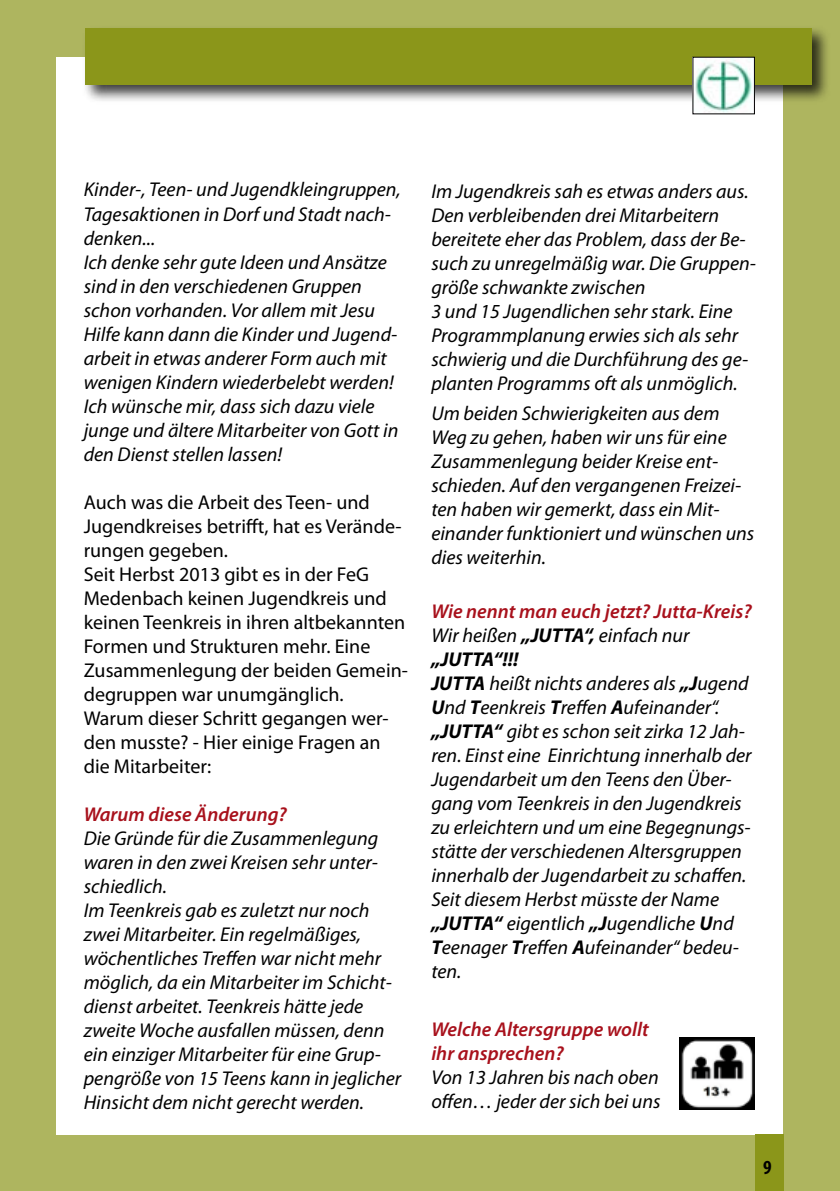
<style>
.page{position:relative;width:840px;height:1191px;background:#fff}
.page>*{position:absolute;margin:0;border:0;box-sizing:border-box;transform-origin:0 0}
.t1{font:italic 20px/24px "Myriad Pro";color:#000}
.t2{font:20px/24px "Myriad Pro";color:#000}
.t3{font:italic 600 20px/24px "Myriad Pro";color:#a8111c}
.t4{font:700 condensed 20px "Myriad Pro";color:#000}
.s1{font-weight:600;color:#a8111c}
.s2{font-weight:700}
</style>
<div class="page">
<div style="left:0;top:0;width:839px;height:1191px;background:#aeb55f"></div>
<div style="left:57px;top:57px;width:725px;height:1077px;background:#fff"></div>
<div style="left:82px;top:25px;width:756px;height:87px;background:#000;opacity:.75"></div>
<div style="left:85px;top:28px;width:726px;height:57px;background:#8b961a"></div>
<img style="left:694px;top:59px;width:58px;height:53px">
<div style="left:754px;top:1134px;width:28px;height:57px;background:#8b961a"></div>
<img style="left:679px;top:1037px;width:75px;height:72px">
<p class="t1" style="left:84px;top:177px;width:318px">Kinder-, Teen- und Jugendkleingruppen, Tagesaktionen in Dorf und Stadt nach&shy;denken...<br>Ich denke sehr gute Ideen und Ansätze sind in den verschiedenen Gruppen schon vorhanden. Vor allem mit Jesu Hilfe kann dann die Kinder und Jugend&shy;arbeit in etwas anderer Form auch mit wenigen Kindern wiederbelebt werden!<br>Ich wünsche mir, dass sich dazu viele junge und ältere Mitarbeiter von Gott in den Dienst stellen lassen!</p>
<p class="t2" style="left:84px;top:489px;width:325px">Auch was die Arbeit des Teen- und<br>Jugendkreises betrifft, hat es Verände&shy;rungen gegeben.<br>Seit Herbst 2013 gibt es in der FeG<br>Medenbach keinen Jugendkreis und keinen Teenkreis in ihren altbekannten<br>Formen und Strukturen mehr. Eine<br>Zusammenlegung der beiden Gemein&shy;degruppen war unumgänglich.<br>Warum dieser Schritt gegangen wer&shy;den musste? - Hier einige Fragen an die Mitarbeiter:</p>
<p class="t3" style="left:84px;top:801px;width:204px">Warum diese Änderung?</p>
<p class="t1" style="left:84px;top:825px;width:319px">Die Gründe für die Zusammenlegung waren in den zwei Kreisen sehr unter&shy;schiedlich.<br>Im Teenkreis gab es zuletzt nur noch zwei Mitarbeiter. Ein regelmäßiges, wöchentliches Treffen war nicht mehr möglich, da ein Mitarbeiter im Schicht&shy;dienst arbeitet. Teenkreis hätte jede zweite Woche ausfallen müssen, denn ein einziger Mitarbeiter für eine Grup&shy;pengröße von 15 Teens kann in jeglicher Hinsicht dem nicht gerecht werden.</p>
<p class="t1" style="left:431px;top:179px;width:326px">Im Jugendkreis sah es etwas anders aus.<br>Den verbleibenden drei Mitarbeitern bereitete eher das Problem, dass der Be&shy;such zu unregelmäßig war. Die Gruppen&shy;größe schwankte zwischen<br>3 und 15 Jugendlichen sehr stark. Eine Programmplanung erwies sich als sehr schwierig und die Durchführung des ge&shy;planten Programms oft als unmöglich.</p>
<p class="t1" style="left:431px;top:401px;width:324px">Um beiden Schwierigkeiten aus dem Weg zu gehen, haben wir uns für eine Zusammenlegung beider Kreise ent&shy;schieden. Auf den vergangenen Freizei&shy;ten haben wir gemerkt, dass ein Mit&shy;einander funktioniert und wünschen uns dies weiterhin.</p>
<p class="t1" style="left:431px;top:599px;width:322px"><span class="s1">Wie nennt man euch jetzt? Jutta-Kreis?<br></span>Wir heißen <span class="s2">„JUTTA“,</span> einfach nur <span class="s2">„JUTTA“!!!<br>JUTTA</span> heißt nichts anderes als <span class="s2">„J</span>ugend <span class="s2">U</span>nd <span class="s2">T</span>eenkreis <span class="s2">T</span>reffen <span class="s2">A</span>ufeinander“. <span class="s2">„JUTTA“</span> gibt es schon seit zirka 12 Jah&shy;ren. Einst eine Einrichtung innerhalb der Jugendarbeit um den Teens den Über&shy;gang vom Teenkreis in den Jugendkreis zu erleichtern und um eine Begegnungs&shy;stätte der verschiedenen Altersgruppen innerhalb der Jugendarbeit zu schaffen.<br>Seit diesem Herbst müsste der Name <span class="s2">„JUTTA“</span> eigentlich <span class="s2">„J</span>ugendliche <span class="s2">U</span>nd <span class="s2">T</span>eenager <span class="s2">T</span>reffen <span class="s2">A</span>ufeinander“ bedeu&shy;ten.</p>
<p class="t3" style="left:431px;top:1017px;width:219px">Welche Altersgruppe wollt ihr ansprechen?</p>
<p class="t1" style="left:431px;top:1065px;width:231px">Von 13 Jahren bis nach oben offen… jeder der sich bei uns</p>
<p class="t4" style="left:762px;top:1155px;width:10px">9</p>
</div>
